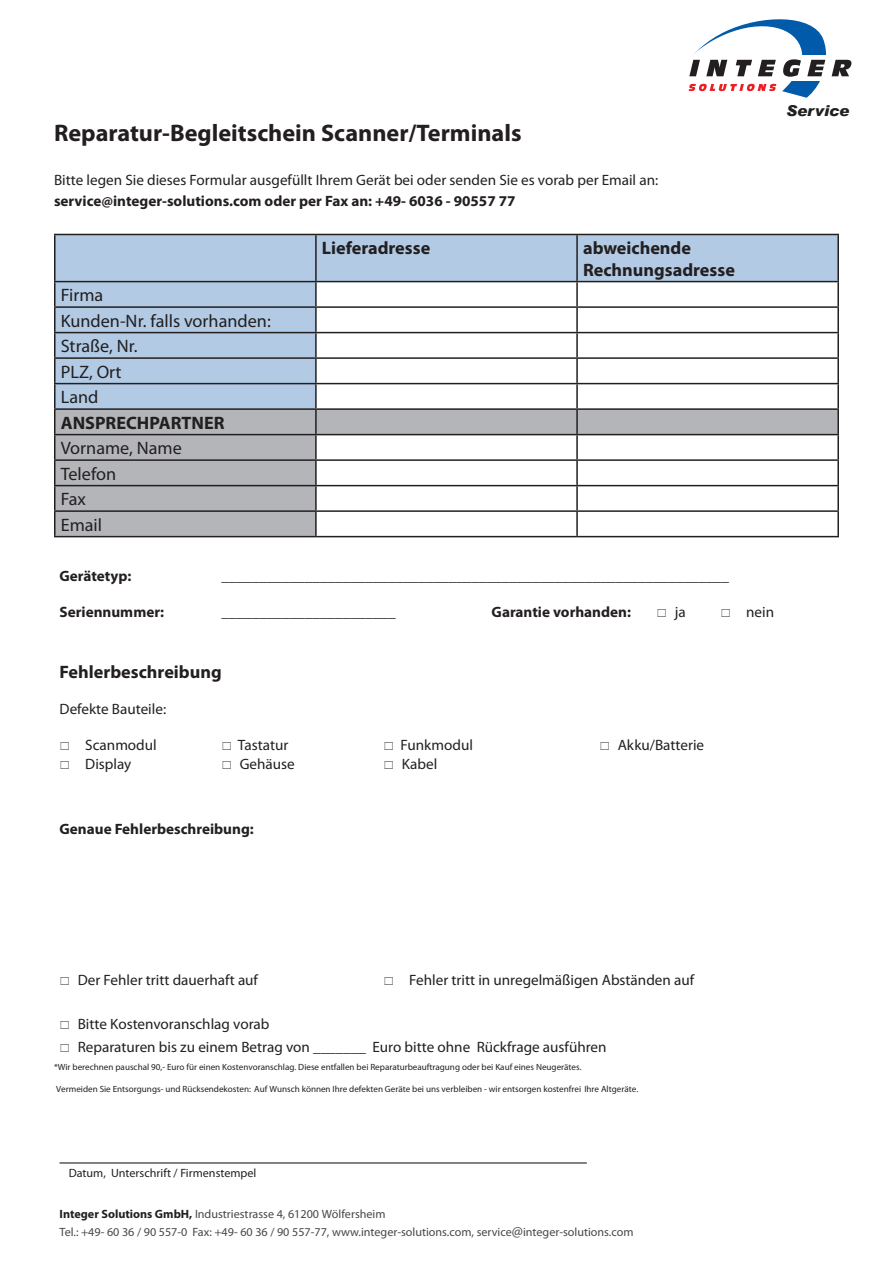
<style>
.page{position:relative;width:893px;height:1263px;background:#fff}
.page>*{position:absolute;margin:0;border:0;box-sizing:border-box;transform-origin:0 0}
.t1{font:700 24px "Myriad Pro";color:#231f20}
.t2{font:18px/25.5px "Myriad Pro";color:#231f20}
.t3{font:700 18px/21.6px "Myriad Pro";color:#231f20}
.t4{font:15px/23.4px "Myriad Pro";color:#231f20}
.t5{font:700 15px "Myriad Pro";color:#231f20}
.t6{font:italic 900 15px "Arial";color:#231f20}
.t7{font:12px/18px "Myriad Pro";color:#464748}
.t8{font:12px "Myriad Pro";color:#231f20}
.t9{font:9px "Myriad Pro";color:#231f20}
.s1{font-weight:700;color:#231f20}
.s2{font-size:15px}
</style>
<div class="page">
<svg style="left:56px;top:235px;width:781px;height:173px;fill:#b2cae4"></svg>
<svg style="left:56px;top:410px;width:781px;height:126px"></svg>
<hr style="left:54px;top:234px;width:262px;height:1px;background:#231f20">
<hr style="left:54px;top:235px;width:2px;height:46px;background:#231f20">
<hr style="left:316px;top:234px;width:261px;height:1px;background:#231f20">
<hr style="left:315px;top:235px;width:2px;height:46px;background:#231f20">
<hr style="left:577px;top:234px;width:262px;height:1px;background:#231f20">
<hr style="left:576px;top:235px;width:2px;height:46px;background:#231f20">
<hr style="left:837px;top:235px;width:2px;height:46px;background:#231f20">
<hr style="left:54px;top:281px;width:262px;height:1px;background:#231f20">
<hr style="left:54px;top:282px;width:2px;height:24px;background:#231f20">
<hr style="left:316px;top:281px;width:261px;height:1px;background:#231f20">
<hr style="left:315px;top:282px;width:2px;height:24px;background:#231f20">
<hr style="left:577px;top:281px;width:262px;height:1px;background:#231f20">
<hr style="left:576px;top:282px;width:2px;height:24px;background:#231f20">
<hr style="left:837px;top:282px;width:2px;height:24px;background:#231f20">
<hr style="left:54px;top:306px;width:262px;height:2px;background:#231f20">
<hr style="left:54px;top:308px;width:2px;height:24px;background:#231f20">
<hr style="left:316px;top:306px;width:261px;height:2px;background:#231f20">
<hr style="left:315px;top:308px;width:2px;height:24px;background:#231f20">
<hr style="left:577px;top:306px;width:262px;height:2px;background:#231f20">
<hr style="left:576px;top:308px;width:2px;height:24px;background:#231f20">
<hr style="left:837px;top:308px;width:2px;height:24px;background:#231f20">
<hr style="left:54px;top:332px;width:262px;height:1px;background:#231f20">
<hr style="left:54px;top:333px;width:2px;height:24px;background:#231f20">
<hr style="left:316px;top:332px;width:261px;height:1px;background:#231f20">
<hr style="left:315px;top:333px;width:2px;height:24px;background:#231f20">
<hr style="left:577px;top:332px;width:262px;height:1px;background:#231f20">
<hr style="left:576px;top:333px;width:2px;height:24px;background:#231f20">
<hr style="left:837px;top:333px;width:2px;height:24px;background:#231f20">
<hr style="left:54px;top:357px;width:262px;height:2px;background:#231f20">
<hr style="left:54px;top:359px;width:2px;height:24px;background:#231f20">
<hr style="left:316px;top:357px;width:261px;height:2px;background:#231f20">
<hr style="left:315px;top:359px;width:2px;height:24px;background:#231f20">
<hr style="left:577px;top:357px;width:262px;height:2px;background:#231f20">
<hr style="left:576px;top:359px;width:2px;height:24px;background:#231f20">
<hr style="left:837px;top:359px;width:2px;height:24px;background:#231f20">
<hr style="left:54px;top:383px;width:262px;height:1px;background:#231f20">
<hr style="left:54px;top:384px;width:2px;height:24px;background:#231f20">
<hr style="left:316px;top:383px;width:261px;height:1px;background:#231f20">
<hr style="left:315px;top:384px;width:2px;height:24px;background:#231f20">
<hr style="left:577px;top:383px;width:262px;height:1px;background:#231f20">
<hr style="left:576px;top:384px;width:2px;height:24px;background:#231f20">
<hr style="left:837px;top:384px;width:2px;height:24px;background:#231f20">
<hr style="left:54px;top:435px;width:2px;height:24px;background:#231f20">
<hr style="left:315px;top:435px;width:2px;height:24px;background:#231f20">
<hr style="left:576px;top:435px;width:2px;height:24px;background:#231f20">
<hr style="left:837px;top:435px;width:2px;height:24px;background:#231f20">
<hr style="left:54px;top:459px;width:262px;height:2px;background:#231f20">
<hr style="left:54px;top:461px;width:2px;height:24px;background:#231f20">
<hr style="left:316px;top:459px;width:261px;height:2px;background:#231f20">
<hr style="left:315px;top:461px;width:2px;height:24px;background:#231f20">
<hr style="left:577px;top:459px;width:262px;height:2px;background:#231f20">
<hr style="left:576px;top:461px;width:2px;height:24px;background:#231f20">
<hr style="left:837px;top:461px;width:2px;height:24px;background:#231f20">
<hr style="left:54px;top:485px;width:262px;height:1px;background:#231f20">
<hr style="left:54px;top:486px;width:2px;height:24px;background:#231f20">
<hr style="left:316px;top:485px;width:261px;height:1px;background:#231f20">
<hr style="left:315px;top:486px;width:2px;height:24px;background:#231f20">
<hr style="left:577px;top:485px;width:262px;height:1px;background:#231f20">
<hr style="left:576px;top:486px;width:2px;height:24px;background:#231f20">
<hr style="left:837px;top:486px;width:2px;height:24px;background:#231f20">
<hr style="left:54px;top:510px;width:262px;height:2px;background:#231f20">
<hr style="left:54px;top:512px;width:2px;height:24px;background:#231f20">
<hr style="left:316px;top:510px;width:261px;height:2px;background:#231f20">
<hr style="left:315px;top:512px;width:2px;height:24px;background:#231f20">
<hr style="left:577px;top:510px;width:262px;height:2px;background:#231f20">
<hr style="left:576px;top:512px;width:2px;height:24px;background:#231f20">
<hr style="left:837px;top:512px;width:2px;height:24px;background:#231f20">
<hr style="left:54px;top:536px;width:262px;height:1px;background:#231f20">
<hr style="left:316px;top:536px;width:261px;height:1px;background:#231f20">
<hr style="left:577px;top:536px;width:262px;height:1px;background:#231f20">
<hr style="left:316px;top:408px;width:261px;height:2px;background:#231f20">
<hr style="left:316px;top:434px;width:261px;height:1px;background:#231f20">
<hr style="left:577px;top:408px;width:262px;height:2px;background:#231f20">
<hr style="left:576px;top:410px;width:2px;height:24px;background:#231f20">
<hr style="left:837px;top:410px;width:2px;height:24px;background:#231f20">
<hr style="left:577px;top:434px;width:262px;height:1px;background:#231f20">
<hr style="left:54px;top:408px;width:262px;height:2px;background:#231f20">
<hr style="left:54px;top:410px;width:2px;height:24px;background:#231f20">
<hr style="left:315px;top:410px;width:2px;height:24px;background:#231f20">
<hr style="left:54px;top:434px;width:262px;height:1px;background:#231f20">
<svg style="left:688px;top:19px;width:163px;height:79px"></svg>
<hr style="left:60px;top:1162px;width:527px;height:1px;background:#231f20">
<h1 class="t1" style="left:54px;top:118px;width:469px">Reparatur-Begleitschein Scanner/Terminals</h1>
<p class="t4" style="left:54px;top:168px;width:606px">Bitte legen Sie dieses Formular ausgefüllt Ihrem Gerät bei oder senden Sie es vorab per Email an:</p>
<p class="t5" style="left:54px;top:191px;width:463px">service@integer-solutions.com oder per Fax an: +49- 6036 - 90557 77</p>
<p class="t3" style="left:322px;top:237px;width:110px">Lieferadresse</p>
<p class="t3" style="left:583px;top:237px;width:153px">abweichende<br>Rechnungsadresse</p>
<p class="t2" style="left:61px;top:282px;width:212px">Firma<br>Kunden-Nr. falls vorhanden:<br>Straße, Nr.<br>PLZ, Ort<br>Land</p>
<p class="t3" style="left:61px;top:411px;width:165px">ANSPRECHPARTNER</p>
<p class="t2" style="left:61px;top:435px;width:123px">Vorname, Name<br>Telefon<br>Fax<br>Email</p>
<p class="t5" style="left:60px;top:566px;width:73px">Gerätetyp:</p>
<p class="t5" style="left:222px;top:566px;width:509px">___________________________________________________________________</p>
<p class="t5" style="left:60px;top:602px;width:106px">Seriennummer:</p>
<p class="t5" style="left:222px;top:602px;width:176px">_______________________</p>
<p class="t5" style="left:492px;top:602px;width:141px">Garantie vorhanden:</p>
<p class="t4" style="left:675px;top:600px;width:12px">ja</p>
<p class="t4" style="left:746px;top:600px;width:29px">nein</p>
<p class="t6" style="left:786px;top:102px;width:65px">Service</p>
<p class="t3" style="left:60px;top:660px;width:164px">Fehlerbeschreibung</p>
<p class="t4" style="left:60px;top:697px;width:108px">Defekte Bauteile:</p>
<p class="t4" style="left:85px;top:733px;width:73px">Scanmodul</p>
<p class="t4" style="left:238px;top:733px;width:52px">Tastatur</p>
<p class="t4" style="left:401px;top:733px;width:74px">Funkmodul</p>
<p class="t4" style="left:618px;top:733px;width:88px">Akku/Batterie</p>
<p class="t4" style="left:85px;top:752px;width:48px">Display</p>
<p class="t4" style="left:240px;top:752px;width:57px">Gehäuse</p>
<p class="t4" style="left:402px;top:752px;width:37px">Kabel</p>
<p class="t5" style="left:60px;top:819px;width:196px">Genaue Fehlerbeschreibung:</p>
<p class="t4" style="left:78px;top:968px;width:182px">Der Fehler tritt dauerhaft auf</p>
<p class="t4" style="left:409px;top:968px;width:286px">Fehler tritt in unregelmäßigen Abständen auf</p>
<p class="t4" style="left:78px;top:1012px;width:530px">Bitte Kostenvoranschlag vorab<br>Reparaturen bis zu einem Betrag von _______ Euro bitte ohne Rückfrage ausführen</p>
<p class="t9" style="left:54px;top:1061px;width:529px">*Wir berechnen pauschal 90,- Euro für einen Kostenvoranschlag. Diese entfallen bei Reparaturbeauftragung oder bei Kauf eines Neugerätes.</p>
<p class="t9" style="left:56px;top:1083px;width:584px">Vermeiden Sie Entsorgungs- und Rücksendekosten: Auf Wunsch können Ihre defekten Geräte bei uns verbleiben - wir entsorgen kostenfrei Ihre Altgeräte.</p>
<p class="t8" style="left:69px;top:1165px;width:189px">Datum, Unterschrift / Firmenstempel</p>
<p class="t7" style="left:60px;top:1205px;width:576px"><span class="s1">Integer Solutions GmbH,</span> Industriestrasse 4, 61200 Wölfersheim<br>Tel.: +49- 60 36 / 90 557-0 Fax: +49- 60 36 / 90 557-77, www.integer-solutions.com, service<span class="s2">@</span>integer-solutions.com</p>
</div>
